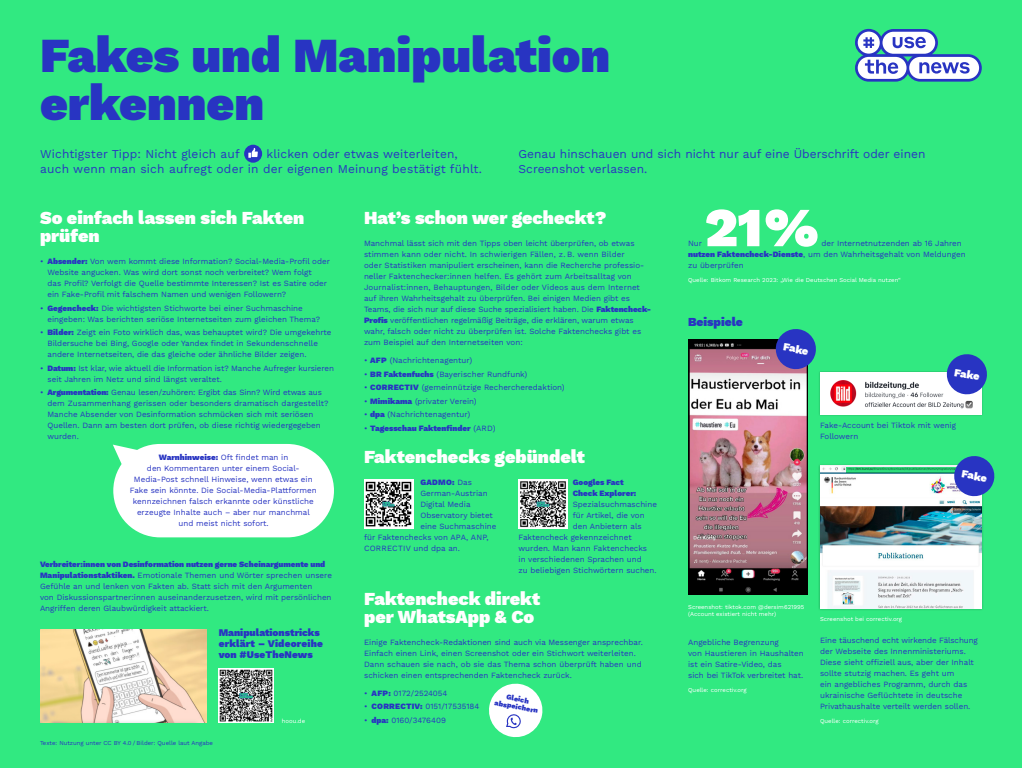
<style>
.page{position:relative;width:1022px;height:768px;background:#31e981}
.page>*{position:absolute;margin:0;border:0;box-sizing:border-box;transform-origin:0 0}
.t1{font:900 55px "Work Sans";color:#fff}
.t2{font:900 48px/48px "Work Sans";color:#2834c2}
.t3{font:900 18px/18px "Work Sans";color:#fff}
.t4{font:12px/15px "Work Sans";letter-spacing:.01em;color:#2834c2}
.t5{font:900 12px "Work Sans";color:#2834c2}
.t6{font:900 10.75px "Work Sans";color:#fff}
.t7{font:900 10px/11px "Work Sans";letter-spacing:.01em;color:#2834c2}
.t8{font:8px/11px "Work Sans";color:#2834c2}
.t9{font:900 8px/11px "Work Sans";color:#2834c2}
.t10{font:8px "Work Sans";letter-spacing:.03em;color:#2834c2}
.t11{font:900 7.2px/7.8px "Work Sans";color:#2834c2;text-align:center}
.t12{font:6px/7px "Work Sans";color:#fff}
.t13{font:6px "Work Sans";color:#2834c2}
.s1{font-weight:900}
.s2{font-weight:400}
</style>
<div class="page">
<div style="left:244px;top:145px;width:18px;height:18px;background:#2834c2;border-radius:50%"></div>
<svg style="left:248px;top:148px;width:10px;height:10px"></svg>
<svg style="left:855px;top:29px;width:126px;height:53px"></svg>
<div style="left:113px;top:444px;width:221px;height:93px;background:#fff;border-radius:47px"></div>
<svg style="left:113px;top:445px;width:28px;height:26px"></svg>
<img style="left:40px;top:629px;width:166px;height:94px">
<img style="left:688px;top:339px;width:119px;height:256px">
<svg style="left:774px;top:329px;width:42px;height:42px;background:#3956ad"></svg>
<div style="left:817px;top:463px;width:167px;height:148px;background:#000;opacity:.25"></div>
<img style="left:820px;top:466px;width:162px;height:142px">
<svg style="left:846px;top:467px;width:106px;height:5px"></svg>
<svg style="left:952px;top:456px;width:43px;height:42px"></svg>
<svg style="left:489px;top:683px;width:54px;height:55px"></svg>
<img style="left:219px;top:668px;width:54px;height:55px">
<div style="left:818px;top:371px;width:165px;height:45px;background:#000;opacity:.25"></div>
<img style="left:820px;top:373px;width:162px;height:42px">
<svg style="left:945px;top:354px;width:42px;height:42px;background:#446abf"></svg>
<img style="left:364px;top:480px;width:49px;height:49px">
<img style="left:518px;top:480px;width:50px;height:49px">
<h2 class="t2" style="left:40px;top:29px;width:572px">Fakes und Manipulation erkennen</h2>
<h3 class="t4" style="left:40px;top:146px;width:443px;text-indent:226px">klicken oder etwas weiterleiten, auch wenn man sich aufregt oder in der eigenen Meinung bestätigt fühlt.</h3>
<h3 class="t4" style="left:518px;top:146px;width:408px">Genau hinschauen und sich nicht nur auf eine Überschrift oder einen<br>Screenshot verlassen.</h3>
<h3 class="t4" style="left:40px;top:146px;width:201px">Wichtigster Tipp: Nicht gleich auf</h3>
<h3 class="t3" style="left:40px;top:208px;width:266px">So einfach lassen sich Fakten prüfen</h3>
<p class="t8" style="left:47px;top:256px;width:284px;text-indent:-7px">• <span class="s1">Absender:</span> Von wem kommt diese Information? Social-Media-Profil oder Website angucken. Was wird dort sonst noch verbreitet? Wem folgt<br>das Profil? Verfolgt die Quelle bestimmte Interessen? Ist es Satire oder ein Fake-Profil mit falschem Namen und wenigen Followern?</p>
<p class="t8" style="left:47px;top:302px;width:274px;text-indent:-7px">• <span class="s1">Gegencheck:</span> Die wichtigsten Stichworte bei einer Suchmaschine eingeben: Was berichten seriöse Internetseiten zum gleichen Thema?</p>
<p class="t8" style="left:47px;top:327px;width:285px;text-indent:-7px">• <span class="s1">Bilder:</span> Zeigt ein Foto wirklich das, was behauptet wird? Die umgekehrte<br>Bildersuche bei Bing, Google oder Yandex findet in Sekundenschnelle andere Internetseiten, die das gleiche oder ähnliche Bilder zeigen.</p>
<p class="t8" style="left:47px;top:362px;width:288px;text-indent:-7px">• <span class="s1">Datum:</span> Ist klar, wie aktuell die Information ist? Manche Aufreger kursieren seit Jahren im Netz und sind längst veraltet.</p>
<p class="t8" style="left:47px;top:387px;width:282px;text-indent:-7px">• <span class="s1">Argumentation:</span> Genau lesen/zuhören: Ergibt das Sinn? Wird etwas aus dem Zusammenhang gerissen oder besonders dramatisch dargestellt?<br>Manche Absender von Desinformation schmücken sich mit seriösen Quellen. Dann am besten dort prüfen, ob diese richtig wiedergegeben wurden.</p>
<p class="t8" style="left:130px;top:452px;width:188px;text-align:center"><span class="s1">Warnhinweise:</span> Oft findet man in<br>den Kommentaren unter einem Social-Media-Post schnell Hinweise, wenn etwas ein Fake sein könnte. Die Social-Media-Plattformen kennzeichnen falsch erkannte oder künstliche erzeugte Inhalte auch – aber nur manchmal und meist nicht sofort.</p>
<p class="t8" style="left:40px;top:558px;width:293px"><span class="s1">Verbreiter:innen von Desinformation nutzen gerne Scheinargumente und Manipulationstaktiken.</span> Emotionale Themen und Wörter sprechen unsere Gefühle an und lenken von Fakten ab. Statt sich mit den Argumenten<br>von Diskussionspartner:innen auseinanderzusetzen, wird mit persönlichen Angriffen deren Glaubwürdigkeit attackiert.</p>
<p class="t7" style="left:219px;top:627px;width:106px">Manipulationstricks erklärt – Videoreihe von #UseTheNews</p>
<p class="t13" style="left:40px;top:738px;width:175px">Texte: Nutzung unter CC BY 4.0 / Bilder: Quelle laut Angabe</p>
<p class="t12" style="left:282px;top:717px;width:25px">hoou.de</p>
<h3 class="t3" style="left:364px;top:208px;width:244px">Hat’s schon wer gecheckt?</h3>
<p class="t8" style="left:364px;top:238px;width:288px">Manchmal lässt sich mit den Tipps oben leicht überprüfen, ob etwas stimmen kann oder nicht. In schwierigen Fällen, z. B. wenn Bilder<br>oder Statistiken manipuliert erscheinen, kann die Recherche professio&shy;neller Faktenchecker:innen helfen. Es gehört zum Arbeitsalltag von Journalist:innen, Behauptungen, Bilder oder Videos aus dem Internet auf ihren Wahrheitsgehalt zu überprüfen. Bei einigen Medien gibt es Teams, die sich nur auf diese Suche spezialisiert haben. Die <span class="s1">Faktencheck-Profis</span> veröffentlichen regelmäßig Beiträge, die erklären, warum etwas wahr, falsch oder nicht zu überprüfen ist. Solche Faktenchecks gibt es zum Beispiel auf den Internetseiten von:</p>
<p class="t8" style="left:364px;top:355px;width:110px">• <span class="s1">AFP</span> (Nachrichtenagentur)</p>
<p class="t8" style="left:364px;top:368px;width:165px">• <span class="s1">BR Faktenfuchs</span> (Bayerischer Rundfunk)</p>
<p class="t8" style="left:364px;top:382px;width:202px">• <span class="s1">CORRECTIV</span> (gemeinnützige Rechercheredaktion)</p>
<p class="t8" style="left:364px;top:395px;width:114px">• <span class="s1">Mimikama</span> (privater Verein)</p>
<p class="t8" style="left:364px;top:409px;width:108px">• <span class="s1">dpa</span> (Nachrichtenagentur)</p>
<p class="t9" style="left:364px;top:422px;width:133px"><span class="s2">•</span> Tagesschau Faktenfinder <span class="s2">(ARD)</span></p>
<h3 class="t3" style="left:364px;top:447px;width:222px">Faktenchecks gebündelt</h3>
<p class="t9" style="left:573px;top:476px;width:65px">Googles Fact<br>Check Explorer:</p>
<p class="t8" style="left:573px;top:498px;width:86px">Spezialsuchmaschine</p>
<p class="t8" style="left:573px;top:509px;width:73px">für Artikel, die von</p>
<p class="t8" style="left:573px;top:520px;width:70px">den Anbietern als</p>
<p class="t8" style="left:518px;top:531px;width:115px">Faktencheck gekennzeichnet</p>
<p class="t8" style="left:518px;top:542px;width:130px">wurden. Man kann Faktenchecks</p>
<p class="t8" style="left:518px;top:553px;width:125px">in verschiedenen Sprachen und</p>
<p class="t8" style="left:518px;top:564px;width:140px">zu beliebigen Stichwörtern suchen.</p>
<p class="t9" style="left:420px;top:476px;width:53px">GADMO: <span class="s2">Das</span></p>
<p class="t8" style="left:420px;top:487px;width:69px">German-Austrian</p>
<p class="t8" style="left:420px;top:498px;width:52px">Digital Media</p>
<p class="t8" style="left:420px;top:509px;width:74px">Observatory bietet</p>
<p class="t8" style="left:420px;top:520px;width:77px">eine Suchmaschine</p>
<p class="t8" style="left:364px;top:531px;width:126px">für Faktenchecks von APA, ANP,</p>
<p class="t10" style="left:364px;top:542px;width:97px">CORRECTIV und dpa an.</p>
<h3 class="t3" style="left:364px;top:589px;width:177px">Faktencheck direkt per WhatsApp &amp; Co</h3>
<p class="t8" style="left:364px;top:636px;width:280px">Einige Faktencheck-Redaktionen sind auch via Messenger ansprechbar.<br>Einfach einen Link, einen Screenshot oder ein Stichwort weiterleiten.<br>Dann schauen sie nach, ob sie das Thema schon überprüft haben und schicken einen entsprechenden Faktencheck zurück.</p>
<p class="t8" style="left:364px;top:687px;width:85px">• <span class="s1">AFP:</span> 0172/2524054</p>
<p class="t8" style="left:364px;top:701px;width:117px">• <span class="s1">CORRECTIV:</span> 0151/17535184</p>
<p class="t8" style="left:364px;top:714px;width:83px">• <span class="s1">dpa:</span> 0160/3476409</p>
<p class="t11" style="left:497px;top:691px;width:45px;rotate:10deg">Gleich abspeichern</p>
<h1 class="t1" style="left:704px;top:186px;width:116px">21%</h1>
<p class="t8" style="left:688px;top:238px;width:279px;text-indent:133px">der Internetnutzenden ab 16 Jahren <span class="s1">nutzen Faktencheck-Dienste</span>, um den Wahrheitsgehalt von Meldungen zu überprüfen</p>
<p class="t12" style="left:688px;top:276px;width:214px">Quelle: Bitkom Research 2023: „Wie die Deutschen Social Media nutzen“</p>
<p class="t8" style="left:688px;top:238px;width:16px">Nur</p>
<h3 class="t5" style="left:688px;top:313px;width:56px">Beispiele</h3>
<h3 class="t6" style="left:784px;top:339px;width:27px;rotate:10deg">Fake</h3>
<h3 class="t6" style="left:955px;top:364px;width:27px;rotate:10deg">Fake</h3>
<p class="t8" style="left:820px;top:420px;width:137px">Fake-Account bei Tiktok mit wenig<br>Followern</p>
<h3 class="t6" style="left:963px;top:466px;width:27px;rotate:10deg">Fake</h3>
<p class="t12" style="left:688px;top:603px;width:118px">Screenshot: tiktok.com @dersim621995 (Account existiert nicht mehr)</p>
<p class="t8" style="left:688px;top:636px;width:117px">Angebliche Begrenzung<br>von Haustieren in Haushalten ist ein Satire-Video, das<br>sich bei TikTok verbreitet hat.</p>
<p class="t12" style="left:688px;top:686px;width:60px">Quelle: correctiv.org</p>
<p class="t12" style="left:820px;top:615px;width:83px">Screenshot bei correctiv.org</p>
<p class="t8" style="left:820px;top:634px;width:159px">Eine täuschend echt wirkende Fälschung der Webseite des Innenministeriums.<br>Diese sieht offiziell aus, aber der Inhalt sollte stutzig machen. Es geht um<br>ein angebliches Programm, durch das ukrainische Geflüchtete in deutsche Privathaushalte verteilt werden sollen.</p>
<p class="t12" style="left:820px;top:717px;width:60px">Quelle: correctiv.org</p>
</div>
